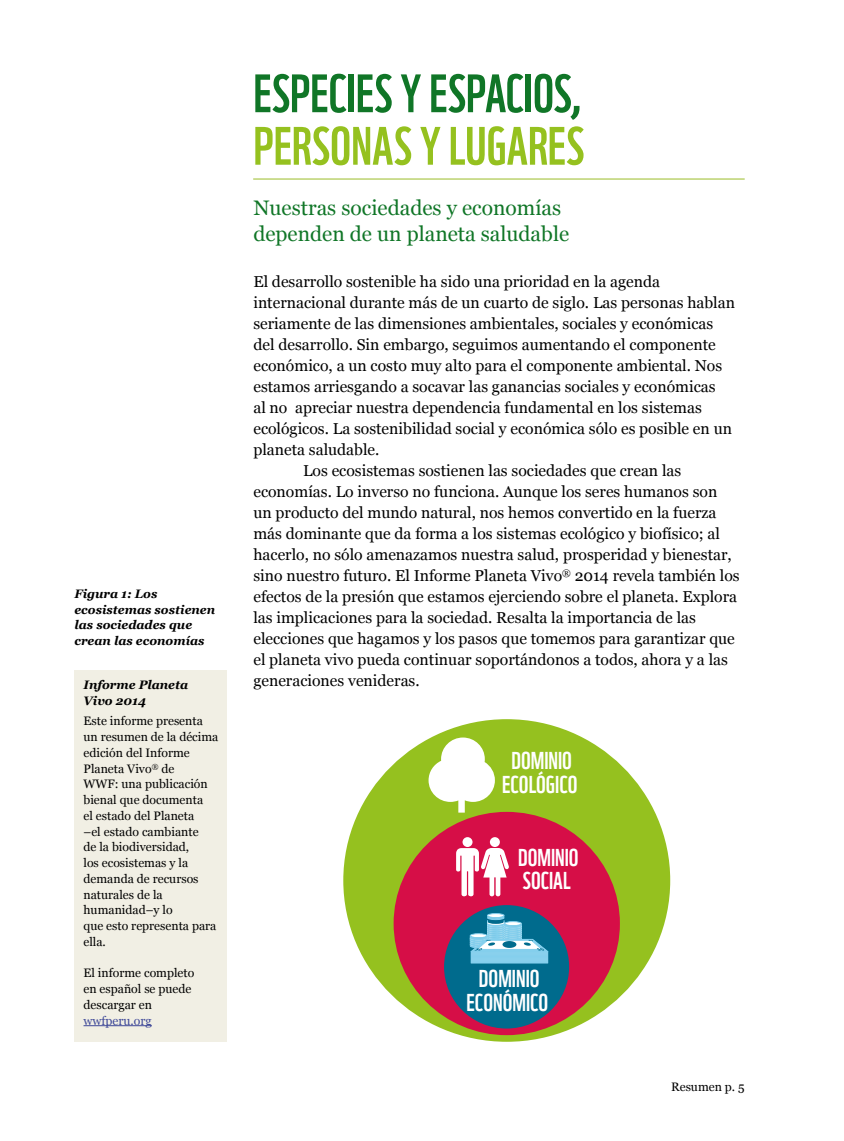
<style>
.page{position:relative;width:844px;height:1141px;background:#fff}
.page>*{position:absolute;margin:0;border:0;box-sizing:border-box;transform-origin:0 0}
.t1{font:52.5px "WWF";color:#107627}
.t2{font:52.5px "WWF";color:#95c11f}
.t3{font:23.8px/23.8px "WWF";color:#fff;text-align:center}
.t4{font:21px/25.2px "Georgia";color:#107627}
.t5{font:15.75px "Georgia";color:#000}
.t6{font:12.25px/15.8px "Georgia";color:#000}
.t7{font:italic 700 12.25px/15.8px "Georgia";color:#000}
.t8{font:12.25px "Georgia";color:#3e4898}
</style>
<div class="page">
<div style="left:74px;top:671px;width:152px;height:371px;background:#f1efe4"></div>
<hr style="left:253px;top:178px;width:491px;height:2px;background:#c5d984">
<hr style="left:83px;top:1025px;width:69px;height:1px;background:#3e4898">
<div style="left:343px;top:719px;width:327px;height:323px;background:#95c11f;border-radius:50%"></div>
<div style="left:393px;top:812px;width:226px;height:223px;background:#d60e47;border-radius:50%"></div>
<div style="left:444px;top:905px;width:125px;height:123px;background:#006b8d;border-radius:50%"></div>
<svg style="left:428px;top:737px;width:67px;height:76px"></svg>
<svg style="left:456px;top:837px;width:53px;height:59px"></svg>
<hr style="left:487px;top:914px;width:17px;height:4px;background:#fff;border-radius:50%">
<div style="left:487px;top:913px;width:17px;height:5px;border:1px solid #84cfed;border-radius:50%"></div>
<hr style="left:471px;top:963px;width:76px;height:1px;background:#84cfed">
<svg style="left:469px;top:916px;width:79px;height:47px"></svg>
<p class="t7" style="left:74px;top:586px;width:142px">Figura 1: Los ecosistemas sostienen las sociedades que crean las economías</p>
<p class="t7" style="left:83px;top:677px;width:106px">Informe Planeta<br>Vivo 2014</p>
<p class="t6" style="left:83px;top:714px;width:136px">Este informe presenta un resumen de la décima edición del Informe<br>Planeta Vivo<sup>®</sup> de<br>WWF: una publicación bienal que documenta<br>el estado del Planeta<br>–el estado cambiante<br>de la biodiversidad,<br>los ecosistemas y la demanda de recursos naturales de la humanidad–y lo<br>que esto representa para ella.</p>
<p class="t6" style="left:83px;top:966px;width:112px">El informe completo en español se puede descargar en</p>
<p class="t8" style="left:83px;top:1013px;width:70px">wwfperu.org</p>
<h1 class="t1" style="left:253px;top:52px;width:329px">ESPECIES Y ESPACIOS,</h1>
<h1 class="t2" style="left:253px;top:105px;width:332px">PERSONAS Y LUGARES</h1>
<h3 class="t4" style="left:253px;top:196px;width:317px">Nuestras sociedades y economías dependen de un planeta saludable</h3>
<p class="t5" style="left:253px;top:272px;width:408px">El desarrollo sostenible ha sido una prioridad en la agenda</p>
<p class="t5" style="left:253px;top:293px;width:483px">internacional durante más de un cuarto de siglo. Las personas hablan</p>
<p class="t5" style="left:253px;top:314px;width:461px">seriamente de las dimensiones ambientales, sociales y económicas</p>
<p class="t5" style="left:253px;top:335px;width:464px">del desarrollo. Sin embargo, seguimos aumentando el componente</p>
<p class="t5" style="left:253px;top:356px;width:470px">económico, a un costo muy alto para el componente ambiental. Nos</p>
<p class="t5" style="left:253px;top:377px;width:463px">estamos arriesgando a socavar las ganancias sociales y económicas</p>
<p class="t5" style="left:253px;top:398px;width:450px">al no apreciar nuestra dependencia fundamental en los sistemas</p>
<p class="t5" style="left:253px;top:419px;width:480px">ecológicos. La sostenibilidad social y económica sólo es posible en un</p>
<p class="t5" style="left:253px;top:440px;width:127px">planeta saludable.</p>
<p class="t5" style="left:303px;top:461px;width:380px">Los ecosistemas sostienen las sociedades que crean las</p>
<p class="t5" style="left:253px;top:482px;width:465px">economías. Lo inverso no funciona. Aunque los seres humanos son</p>
<p class="t5" style="left:253px;top:503px;width:464px">un producto del mundo natural, nos hemos convertido en la fuerza</p>
<p class="t5" style="left:253px;top:524px;width:468px">más dominante que da forma a los sistemas ecológico y biofísico; al</p>
<p class="t5" style="left:253px;top:545px;width:480px">hacerlo, no sólo amenazamos nuestra salud, prosperidad y bienestar,</p>
<p class="t5" style="left:253px;top:566px;width:487px">sino nuestro futuro. El Informe Planeta Vivo<sup>®</sup> 2014 revela también los</p>
<p class="t5" style="left:253px;top:587px;width:485px">efectos de la presión que estamos ejerciendo sobre el planeta. Explora</p>
<p class="t5" style="left:253px;top:608px;width:444px">las implicaciones para la sociedad. Resalta la importancia de las</p>
<p class="t5" style="left:253px;top:629px;width:483px">elecciones que hagamos y los pasos que tomemos para garantizar que</p>
<p class="t5" style="left:253px;top:650px;width:476px">el planeta vivo pueda continuar soportándonos a todos, ahora y a las</p>
<p class="t5" style="left:253px;top:671px;width:168px">generaciones venideras.</p>
<h2 class="t3" style="left:502px;top:746px;width:77px">DOMINIO<br>ECOLÓGICO</h2>
<h2 class="t3" style="left:518px;top:843px;width:62px;text-align:left">DOMINIO<br>SOCIAL</h2>
<h2 class="t3" style="left:466px;top:964px;width:83px">DOMINIO<br>ECONÓMICO</h2>
<p class="t6" style="left:671px;top:1079px;width:75px">Resumen p. 5</p>
</div>
